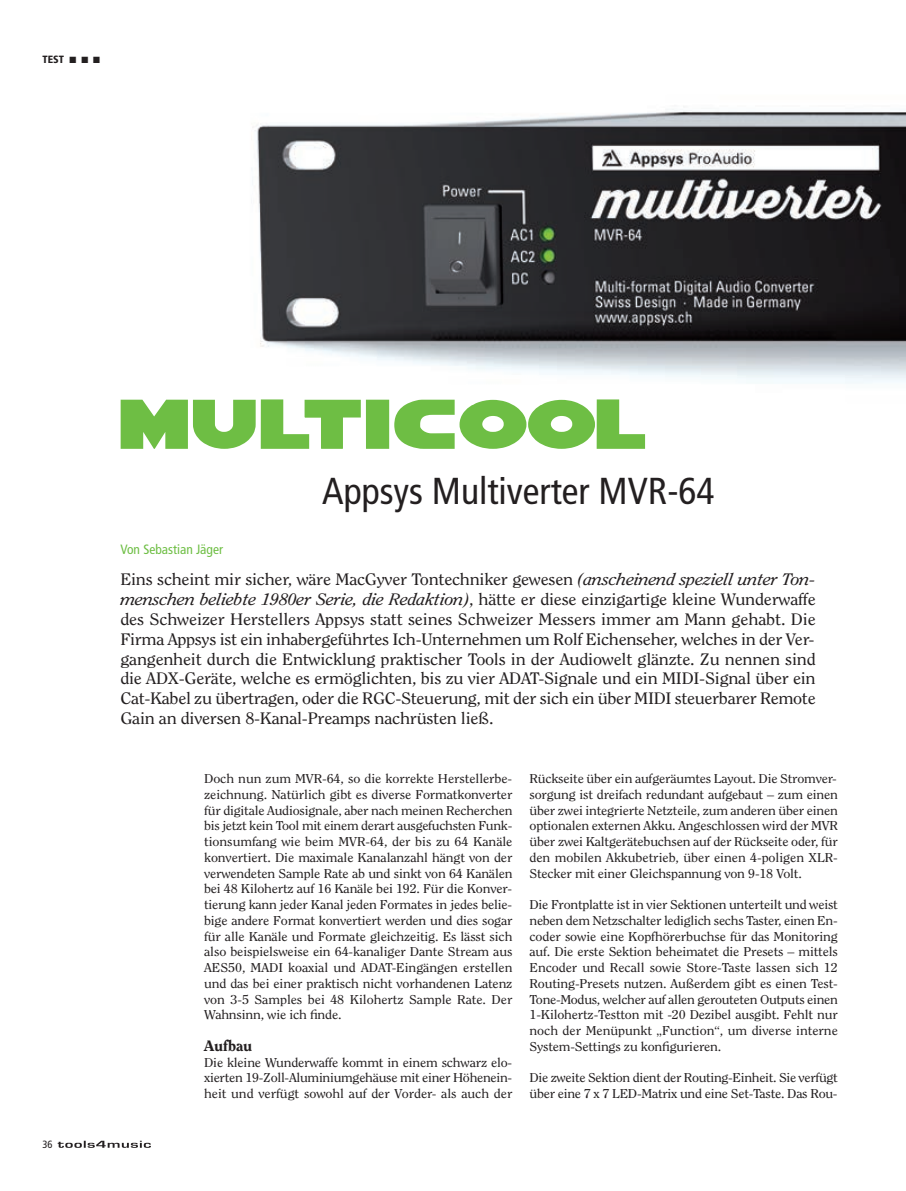
<style>
.page{position:relative;width:906px;height:1191px;background:#fff}
.page>*{position:absolute;margin:0;border:0;box-sizing:border-box;transform-origin:0 0}
.t1{font:75.3px "Han Solo Expanded";color:#6ebe44}
.t2{font:condensed 37.5px "Frutiger LT Std";color:#231f20}
.t3{font:16.5px/19.8px "Clearface Std";letter-spacing:-.015em;color:#231f20;text-align:justify;scale:1.1 1}
.t4{font:800 15px "Clearface Std";letter-spacing:-.015em;color:#231f20;scale:1.1 1}
.t5{font:condensed 13.5px "Frutiger LT Std";color:#6ebe44}
.t6{font:12.75px/15.8px "Clearface Std";letter-spacing:-.015em;color:#231f20;text-align:justify;scale:1.1 1}
.t7{font:900 condensed 10.5px "Frutiger LT Std";color:#231f20}
.t8{font:condensed 10.5px "Frutiger LT Std";color:#231f20}
.s1{font-style:italic}
</style>
<div class="page">
<img style="left:251px;top:109px;width:655px;height:275px">
<svg style="left:58px;top:1140px;width:93px;height:7px"></svg>
<p class="t7" style="left:43px;top:55px;width:59px">TEST ■ ■ ■</p>
<p class="t8" style="left:43px;top:1140px;width:12px">36</p>
<h1 class="t1" style="left:120px;top:382px;width:531px">MULTICOOL</h1>
<h2 class="t2" style="left:322px;top:476px;width:394px">Appsys Multiverter MVR-64</h2>
<p class="t5" style="left:120px;top:544px;width:104px">Von Sebastian Jäger</p>
<p class="t3" style="left:120px;top:570px;width:633px">Eins scheint mir sicher, wäre MacGyver Tontechniker gewesen <span class="s1">(anscheinend speziell unter Ton&shy;menschen beliebte 1980er Serie, die Redaktion)</span>, hätte er diese einzigartige kleine Wunderwaffe des Schweizer Herstellers Appsys statt seines Schweizer Messers immer am Mann gehabt. Die Firma Appsys ist ein inhabergeführtes Ich-Unternehmen um Rolf Eichenseher, welches in der Ver&shy;gangenheit durch die Entwicklung praktischer Tools in der Audiowelt glänzte. Zu nennen sind die ADX-Geräte, welche es ermöglichten, bis zu vier ADAT-Signale und ein MIDI-Signal über ein Cat-Kabel zu übertragen, oder die RGC-Steuerung, mit der sich ein über MIDI steuerbarer Remote Gain an diversen 8-Kanal-Preamps nachrüsten ließ.</p>
<p class="t6" style="left:204px;top:771px;width:282px">Doch nun zum MVR-64, so die korrekte Herstellerbe&shy;zeichnung. Natürlich gibt es diverse Formatkonverter für digitale Audiosignale, aber nach meinen Recherchen bis jetzt kein Tool mit einem derart ausgefuchsten Funk&shy;tionsumfang wie beim MVR-64, der bis zu 64 Kanäle konvertiert. Die maximale Kanalanzahl hängt von der verwendeten Sample Rate ab und sinkt von 64 Kanälen bei 48 Kilohertz auf 16 Kanäle bei 192. Für die Konver&shy;tierung kann jeder Kanal jeden Formates in jedes belie&shy;bige andere Format konvertiert werden und dies sogar für alle Kanäle und Formate gleichzeitig. Es lässt sich also beispielsweise ein 64-kanaliger Dante Stream aus AES50, MADI koaxial und ADAT-Eingängen erstellen und das bei einer praktisch nicht vorhandenen Latenz von 3-5 Samples bei 48 Kilohertz Sample Rate. Der Wahnsinn, wie ich finde.</p>
<p class="t4" style="left:204px;top:1039px;width:45px">Aufbau</p>
<p class="t6" style="left:204px;top:1055px;width:282px">Die kleine Wunderwaffe kommt in einem schwarz elo&shy;xierten 19-Zoll-Aluminiumgehäuse mit einer Höhenein&shy;heit und verfügt sowohl auf der Vorder- als auch der</p>
<p class="t6" style="left:529px;top:771px;width:282px">Rückseite über ein aufgeräumtes Layout. Die Stromver&shy;sorgung ist dreifach redundant aufgebaut – zum einen über zwei integrierte Netzteile, zum anderen über einen optionalen externen Akku. Angeschlossen wird der MVR über zwei Kaltgerätebuchsen auf der Rückseite oder, für den mobilen Akkubetrieb, über einen 4-poligen XLR-Stecker mit einer Gleichspannung von 9-18 Volt.</p>
<p class="t6" style="left:529px;top:897px;width:282px">Die Frontplatte ist in vier Sektionen unterteilt und weist neben dem Netzschalter lediglich sechs Taster, einen En&shy;coder sowie eine Kopfhörerbuchse für das Monitoring auf. Die erste Sektion beheimatet die Presets – mittels Encoder und Recall sowie Store-Taste lassen sich 12<br>Routing-Presets nutzen. Außerdem gibt es einen Test-Tone-Modus, welcher auf allen gerouteten Outputs einen 1-Kilohertz-Testton mit -20 Dezibel ausgibt. Fehlt nur noch der Menüpunkt „Function“, um diverse interne System-Settings zu konfigurieren.</p>
<p class="t6" style="left:529px;top:1070px;width:282px">Die zweite Sektion dient der Routing-Einheit. Sie verfügt über eine 7 x 7 LED-Matrix und eine Set-Taste. Das Rou-</p>
</div>
